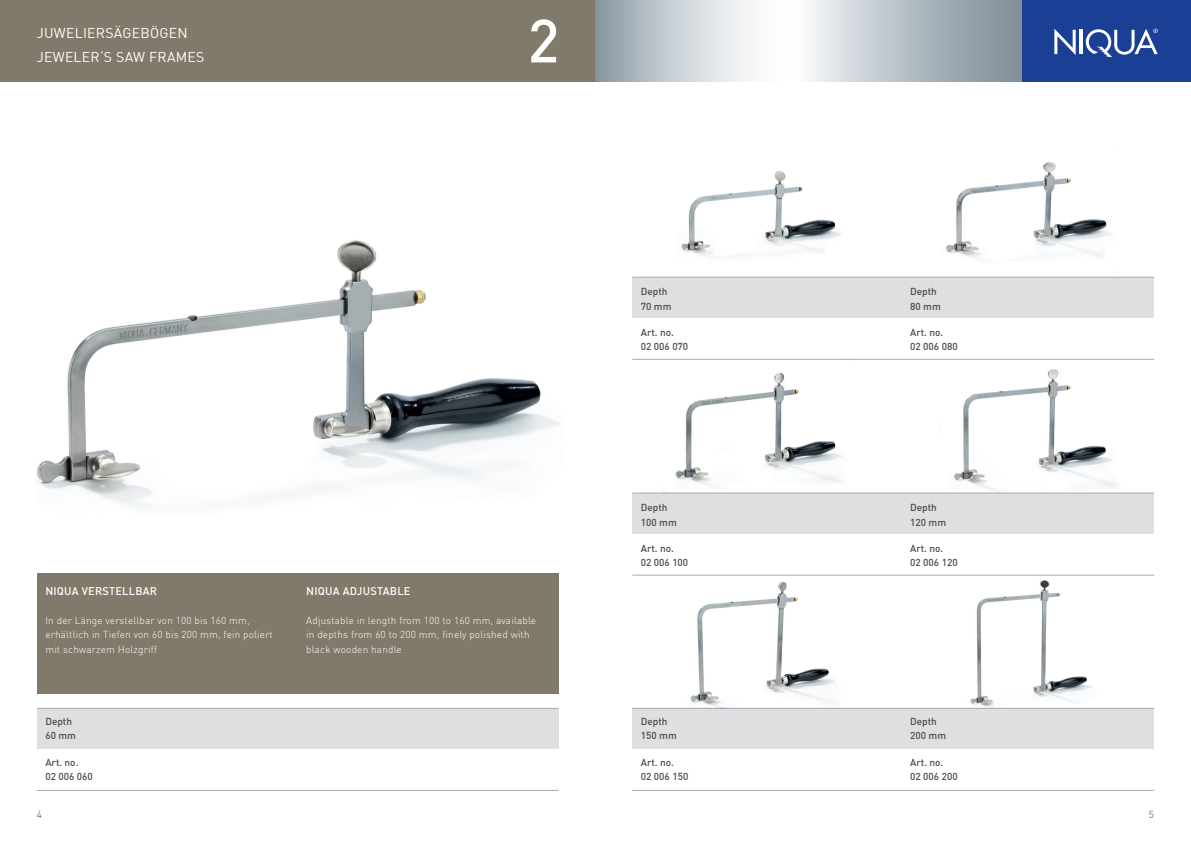
<style>
.page{position:relative;width:1191px;height:842px;background:#fff}
.page>*{position:absolute;margin:0;border:0;box-sizing:border-box;transform-origin:0 0}
.t1{font:500 60px "DIN";color:#fff}
.t2{font:14px/24px "DIN";letter-spacing:.02em;color:#fff}
.t3{font:500 11px "DIN";letter-spacing:.02em;color:#fff}
.t4{font:300 10px/14.4px "DIN";letter-spacing:.02em;color:#fff}
.t5{font:500 10px/14.4px "DIN";color:#4b4a4d}
.t6{font:300 10px "DIN";color:#4b4a4d}
</style>
<div class="page">
<div style="left:0;top:0;width:596px;height:82px;background:#817a6b"></div>
<div style="left:632px;top:708px;width:522px;height:41px;background:#dfdfe1"></div>
<div style="left:37px;top:708px;width:521px;height:41px;background:#dfdfe1"></div>
<img style="left:37px;top:240px;width:523px;height:268px">
<div style="left:1021px;top:0;width:170px;height:82px;background:#1b3f94"></div>
<svg style="left:1054px;top:29px;width:21px;height:26px"></svg>
<hr style="left:1080px;top:30px;width:3px;height:24px;background:#fff">
<svg style="left:1085px;top:29px;width:72px;height:28px"></svg>
<svg style="left:595px;top:0;width:426px;height:82px"></svg>
<div style="left:37px;top:574px;width:521px;height:120px;background:#817a6b"></div>
<hr style="left:632px;top:708px;width:522px;height:1px;background:#a8a9ad">
<hr style="left:37px;top:708px;width:521px;height:1px;background:#a8a9ad">
<hr style="left:632px;top:790px;width:522px;height:1px;background:#a8a9ad">
<hr style="left:37px;top:790px;width:521px;height:1px;background:#a8a9ad">
<div style="left:632px;top:493px;width:522px;height:41px;background:#dfdfe1"></div>
<hr style="left:632px;top:493px;width:522px;height:1px;background:#a8a9ad">
<hr style="left:632px;top:575px;width:522px;height:1px;background:#a8a9ad">
<div style="left:632px;top:277px;width:522px;height:41px;background:#dfdfe1"></div>
<hr style="left:632px;top:277px;width:522px;height:1px;background:#a8a9ad">
<hr style="left:632px;top:359px;width:522px;height:1px;background:#a8a9ad">
<img style="left:663px;top:582px;width:188px;height:126px">
<img style="left:663px;top:373px;width:187px;height:120px">
<img style="left:937px;top:369px;width:188px;height:124px">
<img style="left:681px;top:171px;width:160px;height:87px">
<img style="left:946px;top:162px;width:166px;height:99px">
<img style="left:933px;top:580px;width:187px;height:128px">
<h2 class="t2" style="left:37px;top:21px;width:169px">JUWELIERSÄGEBÖGEN<br>JEWELER‘S SAW FRAMES</h2>
<h1 class="t1" style="left:527px;top:2px;width:33px">2</h1>
<p class="t3" style="left:45px;top:584px;width:113px">NIQUA VERSTELLBAR</p>
<p class="t4" style="left:45px;top:613px;width:229px">In der Länge verstellbar von 100 bis 160 mm, erhältlich in Tiefen von 60 bis 200 mm, fein poliert mit schwarzem Holzgriff</p>
<p class="t5" style="left:45px;top:714px;width:32px">Depth<br>60 mm</p>
<p class="t5" style="left:45px;top:754px;width:49px">Art. no.<br>02 006 060</p>
<p class="t3" style="left:306px;top:584px;width:106px">NIQUA ADJUSTABLE</p>
<p class="t4" style="left:306px;top:613px;width:231px">Adjustable in length from 100 to 160 mm, available in depths from 60 to 200 mm, finely polished with black wooden handle</p>
<p class="t5" style="left:641px;top:284px;width:32px">Depth<br>70 mm</p>
<p class="t5" style="left:641px;top:325px;width:49px">Art. no.<br>02 006 070</p>
<p class="t5" style="left:641px;top:500px;width:37px">Depth<br>100 mm</p>
<p class="t5" style="left:641px;top:541px;width:49px">Art. no.<br>02 006 100</p>
<p class="t5" style="left:641px;top:714px;width:37px">Depth<br>150 mm</p>
<p class="t5" style="left:641px;top:754px;width:49px">Art. no.<br>02 006 150</p>
<p class="t5" style="left:910px;top:284px;width:32px">Depth<br>80 mm</p>
<p class="t5" style="left:910px;top:325px;width:49px">Art. no.<br>02 006 080</p>
<p class="t5" style="left:910px;top:500px;width:37px">Depth<br>120 mm</p>
<p class="t5" style="left:910px;top:541px;width:49px">Art. no.<br>02 006 120</p>
<p class="t5" style="left:910px;top:714px;width:37px">Depth<br>200 mm</p>
<p class="t5" style="left:910px;top:754px;width:49px">Art. no.<br>02 006 200</p>
<p class="t6" style="left:37px;top:808px;width:7px">4</p>
<p class="t6" style="left:1149px;top:808px;width:7px">5</p>
</div>
